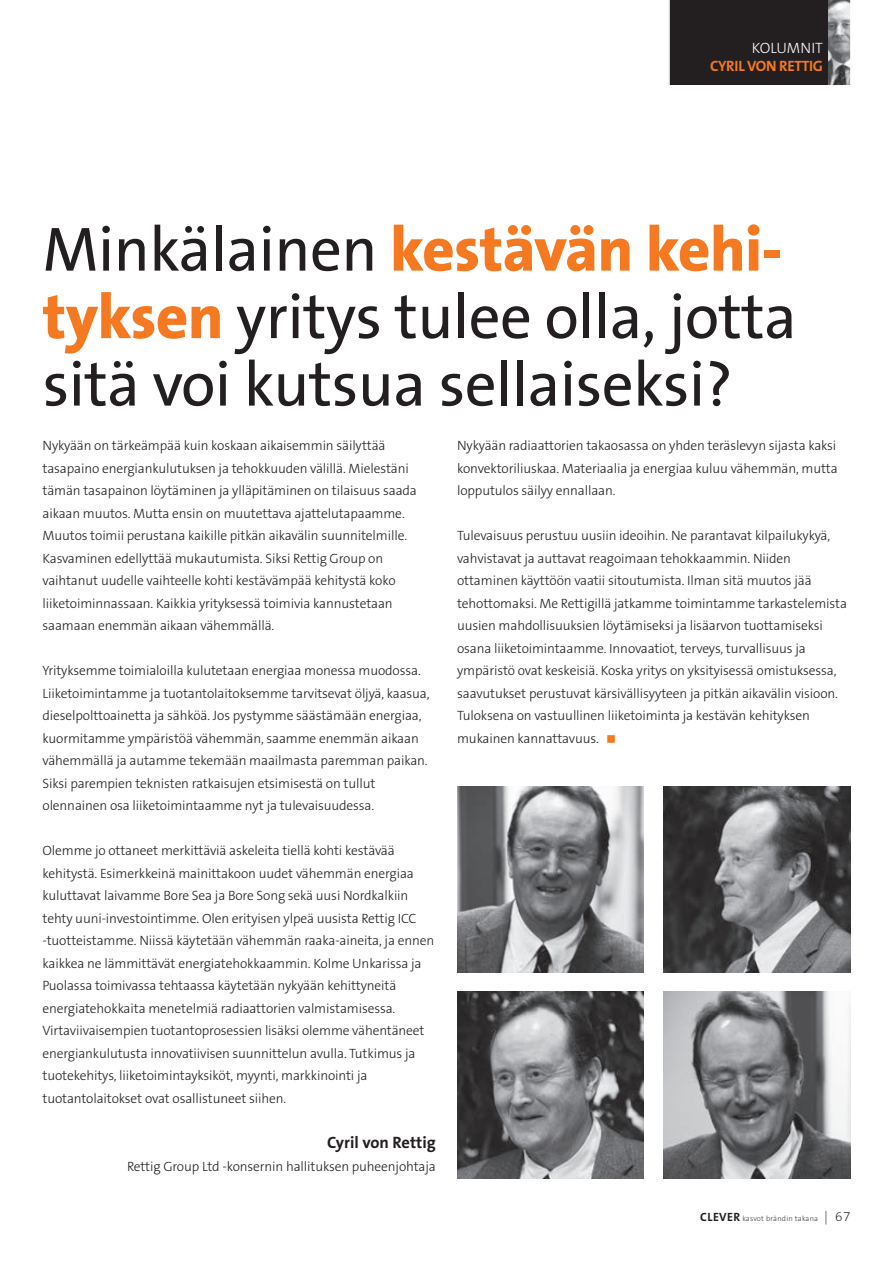
<style>
.page{position:relative;width:893px;height:1263px;background:#fff}
.page>*{position:absolute;margin:0;border:0;box-sizing:border-box;transform-origin:0 0}
.t1{font:63px/67.5px "The Sans CE B5 Plain";letter-spacing:-.01em;color:#231f20}
.t2{font:700 16.5px "The Sans B7";color:#231f20}
.t3{font:700 15px/18px "The Sans B7";letter-spacing:.005em;color:#f47921}
.t4{font:300 13.5px/22.5px "The Sans B3";letter-spacing:-.01em;color:#231f20}
.t5{font:200 7.5px "The Sans B2";letter-spacing:.03em;color:#231f20}
.s1{font-family:"The Sans B3";font-weight:300;color:#fff}
.s2{font-family:"The Sans CE B8";font-weight:800;color:#f47921}
.s3{font-family:"The Sans B7";font-weight:700;font-size:12px}
.s4{font-size:13.5px}
</style>
<div class="page">
<img style="left:457px;top:992px;width:187px;height:186px">
<img style="left:457px;top:786px;width:187px;height:187px">
<img style="left:664px;top:786px;width:186px;height:187px">
<img style="left:664px;top:992px;width:186px;height:186px">
<svg style="left:669px;top:0;width:182px;height:85px;background:#322f30"></svg>
<p class="t3" style="left:710px;top:40px;width:114px;text-indent:42px"><span class="s1">KOLUMNIT<br></span>CYRIL VON RETTIG</p>
<p class="t1" style="left:43px;top:215px;width:756px">Minkälainen <span class="s2">kestävän kehi&shy;tyksen</span> yritys tulee olla, jotta sitä voi kutsua sellaiseksi?</p>
<p class="t4" style="left:43px;top:435px;width:376px">Nykyään on tärkeämpää kuin koskaan aikaisemmin säilyttää tasapaino energiankulutuksen ja tehokkuuden välillä. Mielestäni tämän tasapainon löytäminen ja ylläpitäminen on tilaisuus saada aikaan muutos. Mutta ensin on muutettava ajattelutapaamme.<br>Muutos toimii perustana kaikille pitkän aikavälin suunnitelmille.<br>Kasvaminen edellyttää mukautumista. Siksi Rettig Group on vaihtanut uudelle vaihteelle kohti kestävämpää kehitystä koko liiketoiminnassaan. Kaikkia yrityksessä toimivia kannustetaan saamaan enemmän aikaan vähemmällä.</p>
<p class="t4" style="left:43px;top:660px;width:389px">Yrityksemme toimialoilla kulutetaan energiaa monessa muodossa.<br>Liiketoimintamme ja tuotantolaitoksemme tarvitsevat öljyä, kaasua, dieselpolttoainetta ja sähköä. Jos pystymme säästämään energiaa, kuormitamme ympäristöä vähemmän, saamme enemmän aikaan vähemmällä ja autamme tekemään maailmasta paremman paikan.<br>Siksi parempien teknisten ratkaisujen etsimisestä on tullut olennainen osa liiketoimintaamme nyt ja tulevaisuudessa.</p>
<p class="t4" style="left:43px;top:840px;width:393px">Olemme jo ottaneet merkittäviä askeleita tiellä kohti kestävää kehitystä. Esimerkkeinä mainittakoon uudet vähemmän energiaa kuluttavat laivamme Bore Sea ja Bore Song sekä uusi Nordkalkiin tehty uuni-investointimme. Olen erityisen ylpeä uusista Rettig ICC -tuotteistamme. Niissä käytetään vähemmän raaka-aineita, ja ennen kaikkea ne lämmittävät energiatehokkaammin. Kolme Unkarissa ja Puolassa toimivassa tehtaassa käytetään nykyään kehittyneitä energiatehokkaita menetelmiä radiaattorien valmistamisessa.<br>Virtaviivaisempien tuotantoprosessien lisäksi olemme vähentäneet energiankulutusta innovatiivisen suunnittelun avulla. Tutkimus ja tuotekehitys, liiketoimintayksiköt, myynti, markkinointi ja tuotantolaitokset ovat osallistuneet siihen.</p>
<p class="t2" style="left:327px;top:1134px;width:110px">CYRIL VON RETTIG</p>
<p class="t4" style="left:127px;top:1155px;width:310px">Rettig Group Ltd -konsernin hallituksen puheenjohtaja</p>
<p class="t4" style="left:457px;top:435px;width:382px;text-align:justify">Nykyään radiaattorien takaosassa on yhden teräslevyn sijasta kaksi konvektoriliuskaa. Materiaalia ja energiaa kuluu vähemmän, mutta lopputulos säilyy ennallaan.</p>
<p class="t4" style="left:457px;top:525px;width:391px">Tulevaisuus perustuu uusiin ideoihin. Ne parantavat kilpailukykyä, vahvistavat ja auttavat reagoimaan tehokkaammin. Niiden ottaminen käyttöön vaatii sitoutumista. Ilman sitä muutos jää tehottomaksi. Me Rettigillä jatkamme toimintamme tarkastelemista uusien mahdollisuuksien löytämiseksi ja lisäarvon tuottamiseksi osana liiketoimintaamme. Innovaatiot, terveys, turvallisuus ja ympäristö ovat keskeisiä. Koska yritys on yksityisessä omistuksessa, saavutukset perustuvat kärsivällisyyteen ja pitkän aikavälin visioon.<br>Tuloksena on vastuullinen liiketoiminta ja kestävän kehityksen mukainen kannattavuus.</p>
<p class="t5" style="left:700px;top:1214px;width:152px"><span class="s3">CLEVER</span> kasvot brändin takana <span class="s4">| 67</span></p>
</div>
